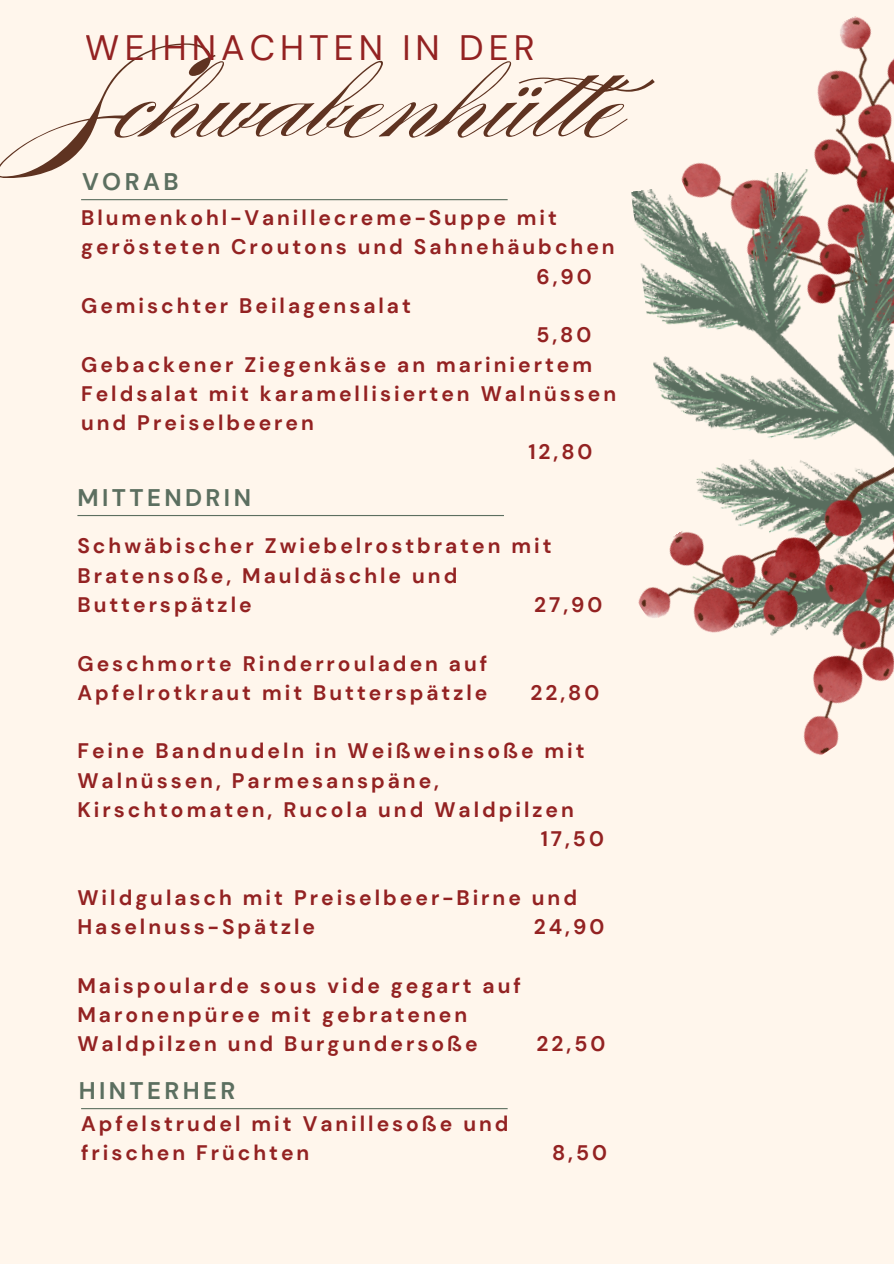
<style>
.page{position:relative;width:894px;height:1264px;background:#fff}
.page>*{position:absolute;margin:0;border:0;box-sizing:border-box;transform-origin:0 0}
.t1{font:108.6px "Burgues Script";color:#5f3321}
.t2{font:35.25px "DM Sans";letter-spacing:.14em;color:#932222}
.t3{font:700 24px "DM Sans";letter-spacing:.14em;color:#5c6f60}
.t4{font:700 21px/29.2px "DM Sans";letter-spacing:.14em;color:#932222}
</style>
<div class="page">
<div style="left:0;top:0;width:893px;height:1263px;background:#fff6ec"></div>
<img style="left:817px;top:16px;width:76px;height:115px">
<img style="left:631px;top:131px;width:262px;height:81px">
<img style="left:633px;top:212px;width:260px;height:543px">
<hr style="left:81px;top:199px;width:426px;height:1px;background:#5c6f60">
<hr style="left:77px;top:515px;width:427px;height:1px;background:#5c6f60">
<hr style="left:81px;top:1108px;width:426px;height:1px;background:#5c6f60">
<h2 class="t2" style="left:86px;top:25px;width:450px">WEIHNACHTEN IN DER</h2>
<h1 class="t1" style="left:60px;top:33px;width:617px">Schwabenhütte</h1>
<p class="t3" style="left:82px;top:166px;width:98px">VORAB</p>
<p class="t4" style="left:81px;top:203px;width:477px">Blumenkohl-Vanillecreme-Suppe mit</p>
<p class="t4" style="left:81px;top:233px;width:535px">gerösteten Croutons und Sahnehäubchen</p>
<p class="t4" style="left:536px;top:262px;width:57px">6,90</p>
<p class="t4" style="left:81px;top:291px;width:331px">Gemischter Beilagensalat</p>
<p class="t4" style="left:536px;top:320px;width:56px">5,80</p>
<p class="t4" style="left:81px;top:350px;width:512px">Gebackener Ziegenkäse an mariniertem</p>
<p class="t4" style="left:81px;top:379px;width:536px">Feldsalat mit karamellisierten Walnüssen</p>
<p class="t4" style="left:81px;top:408px;width:234px">und Preiselbeeren</p>
<p class="t4" style="left:528px;top:437px;width:66px">12,80</p>
<p class="t3" style="left:77px;top:482px;width:175px">MITTENDRIN</p>
<p class="t4" style="left:77px;top:531px;width:475px">Schwäbischer Zwiebelrostbraten mit<br>Bratensoße, Mauldäschle und<br>Butterspätzle</p>
<p class="t4" style="left:534px;top:590px;width:70px">27,90</p>
<p class="t4" style="left:77px;top:648px;width:411px">Geschmorte Rinderrouladen auf<br>Apfelrotkraut mit Butterspätzle</p>
<p class="t4" style="left:530px;top:678px;width:70px">22,80</p>
<p class="t4" style="left:77px;top:736px;width:508px">Feine Bandnudeln in Weißweinsoße mit</p>
<p class="t4" style="left:77px;top:765px;width:363px">Walnüssen, Parmesanspäne,</p>
<p class="t4" style="left:77px;top:795px;width:498px">Kirschtomaten, Rucola und Waldpilzen</p>
<p class="t4" style="left:540px;top:824px;width:65px">17,50</p>
<p class="t4" style="left:77px;top:882px;width:501px">Wildgulasch mit Preiselbeer-Birne und<br>Haselnuss-Spätzle</p>
<p class="t4" style="left:533px;top:912px;width:72px">24,90</p>
<p class="t4" style="left:77px;top:970px;width:445px">Maispoularde sous vide gegart auf<br>Maronenpüree mit gebratenen<br>Waldpilzen und Burgundersoße</p>
<p class="t3" style="left:79px;top:1075px;width:158px">HINTERHER</p>
<p class="t4" style="left:81px;top:1109px;width:429px">Apfelstrudel mit Vanillesoße und frischen Früchten</p>
<p class="t4" style="left:536px;top:1029px;width:70px">22,50</p>
<p class="t4" style="left:552px;top:1138px;width:56px">8,50</p>
</div>
